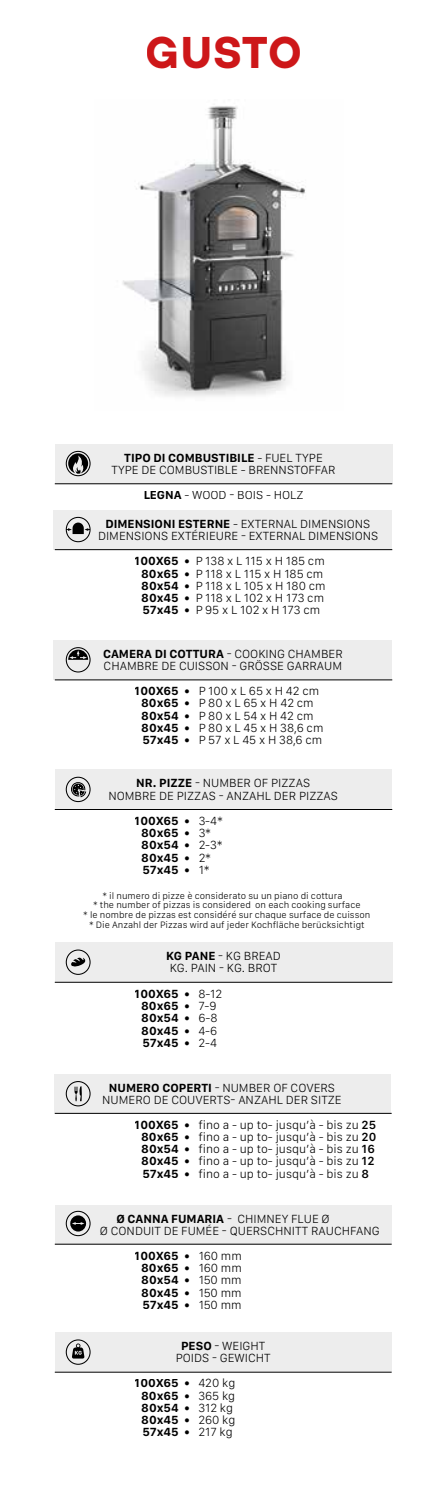
<style>
.page{position:relative;width:447px;height:1489px;background:#fff}
.page>*{position:absolute;margin:0;border:0;box-sizing:border-box;transform-origin:0 0}
.t1{font:700 44.27px "TT Hoves";letter-spacing:.01em;color:#cd1719}
.t2{font:300 12.25px/12.2px "San Francisco Text";color:#000}
.t3{font:700 12.25px/12.2px "San Francisco Text";color:#000;text-align:justify}
.t4{font:300 9.62px "San Francisco Text";color:#000}
.s1{font-weight:700}
.s2{font-weight:600}
</style>
<div class="page">
<img style="left:122px;top:106px;width:183px;height:291px">
<hr style="left:55px;top:549px;width:337px;height:1px;background:#000">
<hr style="left:55px;top:483px;width:337px;height:1px;background:#000">
<hr style="left:55px;top:679px;width:337px;height:1px;background:#000">
<hr style="left:55px;top:809px;width:337px;height:1px;background:#000">
<hr style="left:55px;top:1112px;width:336px;height:1px;background:#000">
<hr style="left:55px;top:1371px;width:336px;height:1px;background:#000">
<div style="left:55px;top:443px;width:337px;height:40px;background:#ededed"></div>
<div style="left:54px;top:509px;width:338px;height:40px;background:#ededed"></div>
<div style="left:54px;top:640px;width:338px;height:39px;background:#ededed"></div>
<div style="left:55px;top:769px;width:336px;height:40px;background:#ededed"></div>
<div style="left:55px;top:942px;width:337px;height:40px;background:#ededed"></div>
<div style="left:54px;top:1073px;width:336px;height:40px;background:#ededed"></div>
<div style="left:55px;top:1204px;width:336px;height:40px;background:#ededed"></div>
<div style="left:55px;top:1332px;width:336px;height:39px;background:#ededed"></div>
<svg style="left:66px;top:949px;width:24px;height:25px"></svg>
<svg style="left:66px;top:776px;width:24px;height:26px"></svg>
<svg style="left:66px;top:1081px;width:24px;height:25px"></svg>
<svg style="left:66px;top:451px;width:24px;height:25px"></svg>
<svg style="left:66px;top:647px;width:24px;height:25px"></svg>
<svg style="left:66px;top:517px;width:24px;height:25px"></svg>
<svg style="left:66px;top:1210px;width:24px;height:26px"></svg>
<svg style="left:66px;top:1339px;width:24px;height:25px"></svg>
<h1 class="t1" style="left:146px;top:22px;width:157px">GUSTO</h1>
<p class="t2" style="left:111px;top:451px;width:225px;text-align:center"><span class="s1">TIPO DI COMBUSTIBILE</span> - FUEL TYPE<br>TYPE DE COMBUSTIBLE - BRENNSTOFFAR</p>
<p class="t2" style="left:143px;top:489px;width:162px"><span class="s1">LEGNA</span> - WOOD - BOIS - HOLZ</p>
<p class="t2" style="left:98px;top:517px;width:282px;text-align:center"><span class="s1">DIMENSIONI ESTERNE</span> - EXTERNAL DIMENSIONS<br>DIMENSIONS EXTÉRIEURE - EXTERNAL DIMENSIONS</p>
<p class="t2" style="left:135px;top:554px;width:192px;text-align:center"><span class="s1">100X65 •</span> P 138 x L 115 x H 185 cm<br><span class="s1">80x65 •</span> P 118 x L 115 x H 185 cm<br><span class="s1">80x54 •</span> P 118 x L 105 x H 180 cm<br><span class="s1">80x45 •</span> P 118 x L 102 x H 173 cm<br><span class="s1">57x45 •</span> P 95 x L 102 x H 173 cm</p>
<p class="t2" style="left:103px;top:647px;width:241px"><span class="s1">CAMERA DI COTTURA</span> - COOKING CHAMBER<br>CHAMBRE DE CUISSON - GRÖSSE GARRAUM</p>
<p class="t3" style="left:141px;top:684px;width:50px;text-indent:-6px">100X65 • 80x65 • 80x54 • 80x45 • 57x45 •</p>
<p class="t2" style="left:198px;top:684px;width:126px">P 100 x L 65 x H 42 cm<br>P 80 x L 65 x H 42 cm<br>P 80 x L 54 x H 42 cm<br>P 80 x L 45 x H 38,6 cm<br>P 57 x L 45 x H 38,6 cm</p>
<p class="t2" style="left:108px;top:776px;width:231px;text-align:center"><span class="s1">NR. PIZZE</span> - NUMBER OF PIZZAS<br>NOMBRE DE PIZZAS - ANZAHL DER PIZZAS</p>
<p class="t3" style="left:141px;top:814px;width:50px;text-indent:-6px">100X65 • 80x65 • 80x54 • 80x45 • 57x45 •</p>
<p class="t2" style="left:198px;top:814px;width:26px">3-4*<br>3*<br>2-3*<br>2*<br>1*</p>
<p class="t4" style="left:102px;top:889px;width:241px">* il numero di pizze è considerato su un piano di cottura</p>
<p class="t4" style="left:93px;top:899px;width:269px">* the number of pizzas is considered on each cooking surface</p>
<p class="t4" style="left:83px;top:908px;width:288px">* le nombre de pizzas est considéré sur chaque surface de cuisson</p>
<p class="t4" style="left:89px;top:918px;width:277px">* Die Anzahl der Pizzas wird auf jeder Kochfläche berücksichtigt</p>
<p class="t2" style="left:166px;top:949px;width:116px"><span class="s1">KG PANE</span> - KG BREAD<br>KG. PAIN - KG. BROT</p>
<p class="t3" style="left:141px;top:987px;width:50px;text-indent:-6px">100X65 • 80x65 • 80x54 • 80x45 • 57x45 •</p>
<p class="t2" style="left:198px;top:987px;width:25px">8-12<br>7-9<br>6-8<br>4-6<br>2-4</p>
<p class="t2" style="left:102px;top:1080px;width:241px;text-align:center"><span class="s1">NUMERO COPERTI</span> - NUMBER OF COVERS<br>NUMERO DE COUVERTS- ANZAHL DER SITZE</p>
<p class="t3" style="left:141px;top:1117px;width:50px;text-indent:-6px">100X65 • 80x65 • 80x54 • 80x45 • 57x45 •</p>
<p class="t2" style="left:198px;top:1117px;width:179px">fino a - up to- jusqu’à - bis zu <span class="s2">25 </span>fino a - up to- jusqu’à - bis zu <span class="s2">20 </span>fino a - up to- jusqu’à - bis zu <span class="s2">16 </span>fino a - up to- jusqu’à - bis zu <span class="s2">12 </span>fino a - up to- jusqu’à - bis zu <span class="s2">8</span></p>
<p class="t2" style="left:100px;top:1211px;width:281px;text-indent:17px"><span class="s1">Ø CANNA FUMARIA</span> - CHIMNEY FLUE Ø<br>Ø CONDUIT DE FUMÉE - QUERSCHNITT RAUCHFANG</p>
<p class="t3" style="left:141px;top:1249px;width:50px;text-indent:-6px">100X65 • 80x65 • 80x54 • 80x45 • 57x45 •</p>
<p class="t2" style="left:198px;top:1248px;width:45px;text-align:justify">160 mm 160 mm 150 mm 150 mm 150 mm</p>
<p class="t2" style="left:176px;top:1339px;width:96px;text-align:center"><span class="s1">PESO</span> - WEIGHT<br>POIDS - GEWICHT</p>
<p class="t3" style="left:141px;top:1376px;width:50px;text-indent:-6px">100X65 • 80x65 • 80x54 • 80x45 • 57x45 •</p>
<p class="t2" style="left:198px;top:1376px;width:38px">420 kg<br>365 kg<br>312 kg<br>260 kg<br>217 kg</p>
</div>
